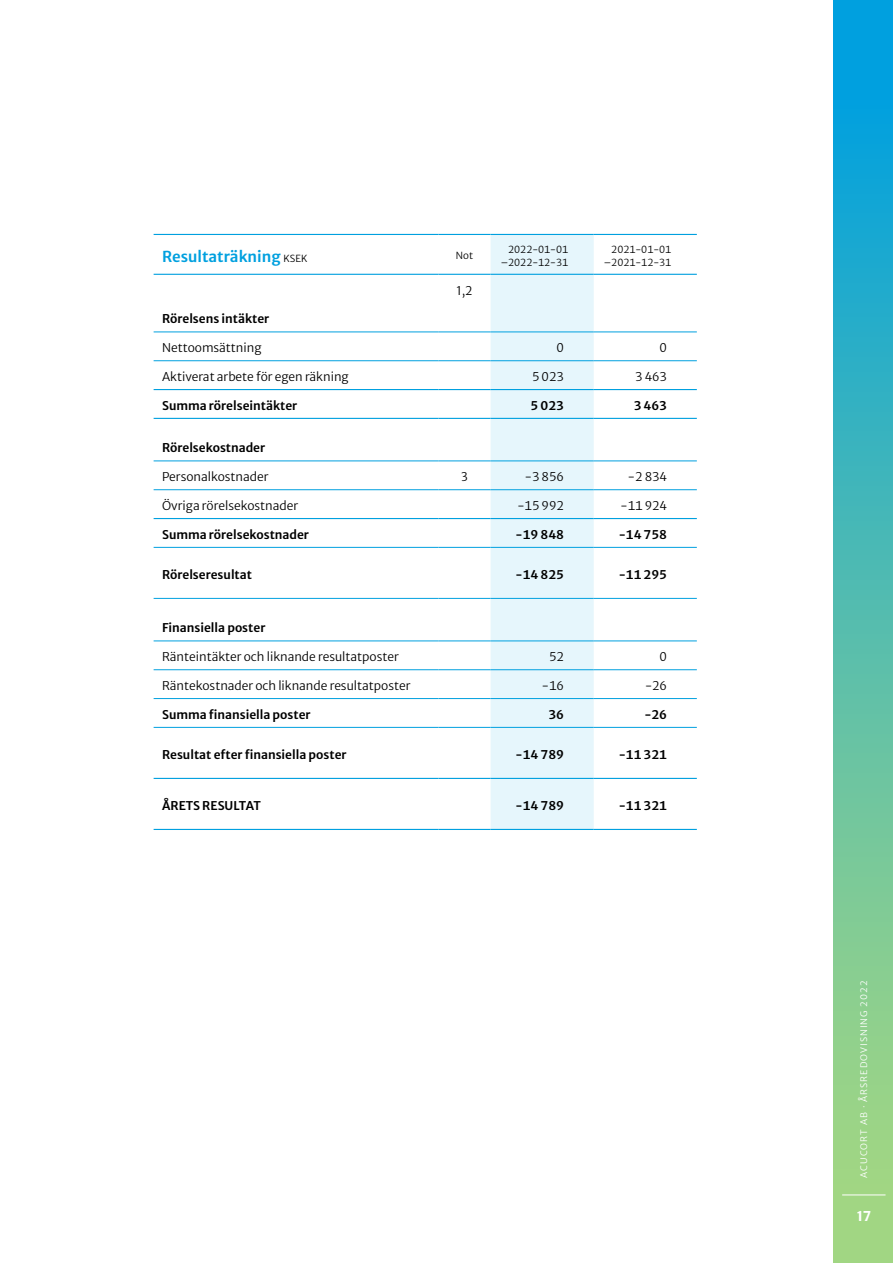
<style>
.page{position:relative;width:893px;height:1263px;background:#fff}
.page>*{position:absolute;margin:0;border:0;box-sizing:border-box;transform-origin:0 0}
.Acu_RUBRIK-2{font:600 15px "Merriweather Sans";color:#00a0df}
.t1{font:700 13.5px "Merriweather Sans";color:#fff}
.Acu_RUBRIK-2-2{font:600 12px "Merriweather Sans";color:#000}
.Acu_RUBRIK-2-3{font:300 12px "Merriweather Sans";color:#000}
.Acu_RUBRIK-2-4{font:300 9.75px/12.8px "Merriweather Sans";color:#000;text-align:right}
.t2{font:300 9px "Merriweather Sans";letter-spacing:.12em;color:#fff}
.s1{font-weight:300;font-size:9.75px;color:#000}
</style>
<div class="page">
<div style="left:833px;top:0;width:60px;height:1263px;background:linear-gradient(to bottom,#009de4,#b0db7a)"></div>
<hr style="left:842px;top:1194px;width:43px;height:1px;background:#fff">
<div style="left:491px;top:235px;width:103px;height:594px;background:#e6f6fc"></div>
<hr style="left:154px;top:332px;width:285px;height:1px;background:#00a0df">
<hr style="left:439px;top:332px;width:52px;height:1px;background:#00a0df">
<hr style="left:491px;top:332px;width:103px;height:1px;background:#00a0df">
<hr style="left:594px;top:332px;width:103px;height:1px;background:#00a0df">
<hr style="left:154px;top:360px;width:285px;height:1px;background:#00a0df">
<hr style="left:439px;top:360px;width:52px;height:1px;background:#00a0df">
<hr style="left:491px;top:360px;width:103px;height:1px;background:#00a0df">
<hr style="left:594px;top:360px;width:103px;height:1px;background:#00a0df">
<hr style="left:154px;top:461px;width:285px;height:1px;background:#00a0df">
<hr style="left:439px;top:461px;width:52px;height:1px;background:#00a0df">
<hr style="left:491px;top:461px;width:103px;height:1px;background:#00a0df">
<hr style="left:594px;top:461px;width:103px;height:1px;background:#00a0df">
<hr style="left:154px;top:489px;width:285px;height:1px;background:#00a0df">
<hr style="left:439px;top:489px;width:52px;height:1px;background:#00a0df">
<hr style="left:491px;top:489px;width:103px;height:1px;background:#00a0df">
<hr style="left:594px;top:489px;width:103px;height:1px;background:#00a0df">
<hr style="left:154px;top:641px;width:285px;height:1px;background:#00a0df">
<hr style="left:439px;top:641px;width:52px;height:1px;background:#00a0df">
<hr style="left:491px;top:641px;width:103px;height:1px;background:#00a0df">
<hr style="left:594px;top:641px;width:103px;height:1px;background:#00a0df">
<hr style="left:154px;top:669px;width:285px;height:1px;background:#00a0df">
<hr style="left:439px;top:669px;width:52px;height:1px;background:#00a0df">
<hr style="left:491px;top:669px;width:103px;height:1px;background:#00a0df">
<hr style="left:594px;top:669px;width:103px;height:1px;background:#00a0df">
<hr style="left:154px;top:698px;width:285px;height:1px;background:#00a0df">
<hr style="left:439px;top:698px;width:52px;height:1px;background:#00a0df">
<hr style="left:491px;top:698px;width:103px;height:1px;background:#00a0df">
<hr style="left:594px;top:698px;width:103px;height:1px;background:#00a0df">
<hr style="left:154px;top:727px;width:285px;height:1px;background:#00a0df">
<hr style="left:439px;top:727px;width:52px;height:1px;background:#00a0df">
<hr style="left:491px;top:727px;width:103px;height:1px;background:#00a0df">
<hr style="left:594px;top:727px;width:103px;height:1px;background:#00a0df">
<hr style="left:154px;top:234px;width:285px;height:1px;background:#00a0df">
<hr style="left:439px;top:234px;width:52px;height:1px;background:#00a0df">
<hr style="left:491px;top:234px;width:103px;height:1px;background:#00a0df">
<hr style="left:594px;top:234px;width:103px;height:1px;background:#00a0df">
<hr style="left:154px;top:274px;width:285px;height:1px;background:#00a0df">
<hr style="left:439px;top:274px;width:52px;height:1px;background:#00a0df">
<hr style="left:491px;top:274px;width:103px;height:1px;background:#00a0df">
<hr style="left:594px;top:274px;width:103px;height:1px;background:#00a0df">
<hr style="left:154px;top:778px;width:285px;height:1px;background:#00a0df">
<hr style="left:439px;top:778px;width:52px;height:1px;background:#00a0df">
<hr style="left:491px;top:778px;width:103px;height:1px;background:#00a0df">
<hr style="left:594px;top:778px;width:103px;height:1px;background:#00a0df">
<hr style="left:154px;top:518px;width:285px;height:1px;background:#00a0df">
<hr style="left:439px;top:518px;width:52px;height:1px;background:#00a0df">
<hr style="left:491px;top:518px;width:103px;height:1px;background:#00a0df">
<hr style="left:594px;top:518px;width:103px;height:1px;background:#00a0df">
<hr style="left:154px;top:547px;width:285px;height:1px;background:#00a0df">
<hr style="left:439px;top:547px;width:52px;height:1px;background:#00a0df">
<hr style="left:491px;top:547px;width:103px;height:1px;background:#00a0df">
<hr style="left:594px;top:547px;width:103px;height:1px;background:#00a0df">
<hr style="left:154px;top:598px;width:285px;height:1px;background:#00a0df">
<hr style="left:439px;top:598px;width:52px;height:1px;background:#00a0df">
<hr style="left:491px;top:598px;width:103px;height:1px;background:#00a0df">
<hr style="left:594px;top:598px;width:103px;height:1px;background:#00a0df">
<hr style="left:154px;top:389px;width:285px;height:1px;background:#00a0df">
<hr style="left:439px;top:389px;width:52px;height:1px;background:#00a0df">
<hr style="left:491px;top:389px;width:103px;height:1px;background:#00a0df">
<hr style="left:594px;top:389px;width:103px;height:1px;background:#00a0df">
<hr style="left:154px;top:418px;width:285px;height:1px;background:#00a0df">
<hr style="left:439px;top:418px;width:52px;height:1px;background:#00a0df">
<hr style="left:491px;top:418px;width:103px;height:1px;background:#00a0df">
<hr style="left:594px;top:418px;width:103px;height:1px;background:#00a0df">
<hr style="left:154px;top:829px;width:285px;height:1px;background:#00a0df">
<hr style="left:439px;top:829px;width:52px;height:1px;background:#00a0df">
<hr style="left:491px;top:829px;width:103px;height:1px;background:#00a0df">
<hr style="left:594px;top:829px;width:103px;height:1px;background:#00a0df">
<p class="Acu_RUBRIK-2" style="left:162px;top:243px;width:147px">Resultaträkning <span class="s1">KSEK</span></p>
<p class="Acu_RUBRIK-2-4" style="left:456px;top:248px;width:19px">Not</p>
<p class="Acu_RUBRIK-2-4" style="left:501px;top:242px;width:69px">2022-01-01 –2022-12-31</p>
<p class="Acu_RUBRIK-2-4" style="left:604px;top:242px;width:69px">2021-01-01 –2021-12-31</p>
<p class="Acu_RUBRIK-2-3" style="left:456px;top:280px;width:18px">1,2</p>
<p class="Acu_RUBRIK-2-2" style="left:162px;top:309px;width:109px">Rörelsens intäkter</p>
<p class="Acu_RUBRIK-2-3" style="left:162px;top:337px;width:101px">Nettoomsättning</p>
<p class="Acu_RUBRIK-2-3" style="left:556px;top:337px;width:9px">0</p>
<p class="Acu_RUBRIK-2-3" style="left:660px;top:337px;width:9px">0</p>
<p class="Acu_RUBRIK-2-3" style="left:162px;top:366px;width:188px">Aktiverat arbete för egen räkning</p>
<p class="Acu_RUBRIK-2-3" style="left:532px;top:366px;width:33px">5 023</p>
<p class="Acu_RUBRIK-2-3" style="left:635px;top:366px;width:33px">3 463</p>
<p class="Acu_RUBRIK-2-2" style="left:162px;top:395px;width:137px">Summa rörelseintäkter</p>
<p class="Acu_RUBRIK-2-2" style="left:531px;top:395px;width:35px">5 023</p>
<p class="Acu_RUBRIK-2-2" style="left:634px;top:395px;width:35px">3 463</p>
<p class="Acu_RUBRIK-2-2" style="left:162px;top:438px;width:105px">Rörelsekostnader</p>
<p class="Acu_RUBRIK-2-3" style="left:162px;top:466px;width:108px">Personalkostnader</p>
<p class="Acu_RUBRIK-2-3" style="left:461px;top:466px;width:8px">3</p>
<p class="Acu_RUBRIK-2-3" style="left:525px;top:466px;width:41px">-3 856</p>
<p class="Acu_RUBRIK-2-3" style="left:628px;top:466px;width:41px">-2 834</p>
<p class="Acu_RUBRIK-2-3" style="left:162px;top:495px;width:138px">Övriga rörelsekostnader</p>
<p class="Acu_RUBRIK-2-3" style="left:517px;top:495px;width:48px">-15 992</p>
<p class="Acu_RUBRIK-2-3" style="left:620px;top:495px;width:48px">-11 924</p>
<p class="Acu_RUBRIK-2-2" style="left:162px;top:524px;width:148px">Summa rörelsekostnader</p>
<p class="Acu_RUBRIK-2-2" style="left:516px;top:524px;width:50px">-19 848</p>
<p class="Acu_RUBRIK-2-2" style="left:619px;top:524px;width:50px">-14 758</p>
<p class="Acu_RUBRIK-2-2" style="left:162px;top:564px;width:91px">Rörelseresultat</p>
<p class="Acu_RUBRIK-2-2" style="left:516px;top:564px;width:50px">-14 825</p>
<p class="Acu_RUBRIK-2-2" style="left:619px;top:564px;width:50px">-11 295</p>
<p class="Acu_RUBRIK-2-2" style="left:162px;top:618px;width:105px">Finansiella poster</p>
<p class="Acu_RUBRIK-2-3" style="left:162px;top:646px;width:238px">Ränteintäkter och liknande resultatposter</p>
<p class="Acu_RUBRIK-2-3" style="left:549px;top:646px;width:16px">52</p>
<p class="Acu_RUBRIK-2-3" style="left:660px;top:646px;width:9px">0</p>
<p class="Acu_RUBRIK-2-3" style="left:162px;top:675px;width:250px">Räntekostnader och liknande resultatposter</p>
<p class="Acu_RUBRIK-2-3" style="left:542px;top:675px;width:24px">-16</p>
<p class="Acu_RUBRIK-2-3" style="left:645px;top:675px;width:24px">-26</p>
<p class="Acu_RUBRIK-2-2" style="left:162px;top:704px;width:150px">Summa finansiella poster</p>
<p class="Acu_RUBRIK-2-2" style="left:548px;top:704px;width:17px">36</p>
<p class="Acu_RUBRIK-2-2" style="left:644px;top:704px;width:24px">-26</p>
<p class="Acu_RUBRIK-2-2" style="left:162px;top:744px;width:186px">Resultat efter finansiella poster</p>
<p class="Acu_RUBRIK-2-2" style="left:516px;top:744px;width:50px">-14 789</p>
<p class="Acu_RUBRIK-2-2" style="left:619px;top:744px;width:50px">-11 321</p>
<p class="Acu_RUBRIK-2-2" style="left:162px;top:795px;width:100px">ÅRETS RESULTAT</p>
<p class="Acu_RUBRIK-2-2" style="left:516px;top:795px;width:50px">-14 789</p>
<p class="Acu_RUBRIK-2-2" style="left:619px;top:795px;width:50px">-11 321</p>
<p class="t2" style="left:856px;top:1178px;width:199px;rotate:-90deg">ACUCORT AB · ÅRSREDOVISNING 2022</p>
<p class="t1" style="left:857px;top:1204px;width:16px">17</p>
</div>
